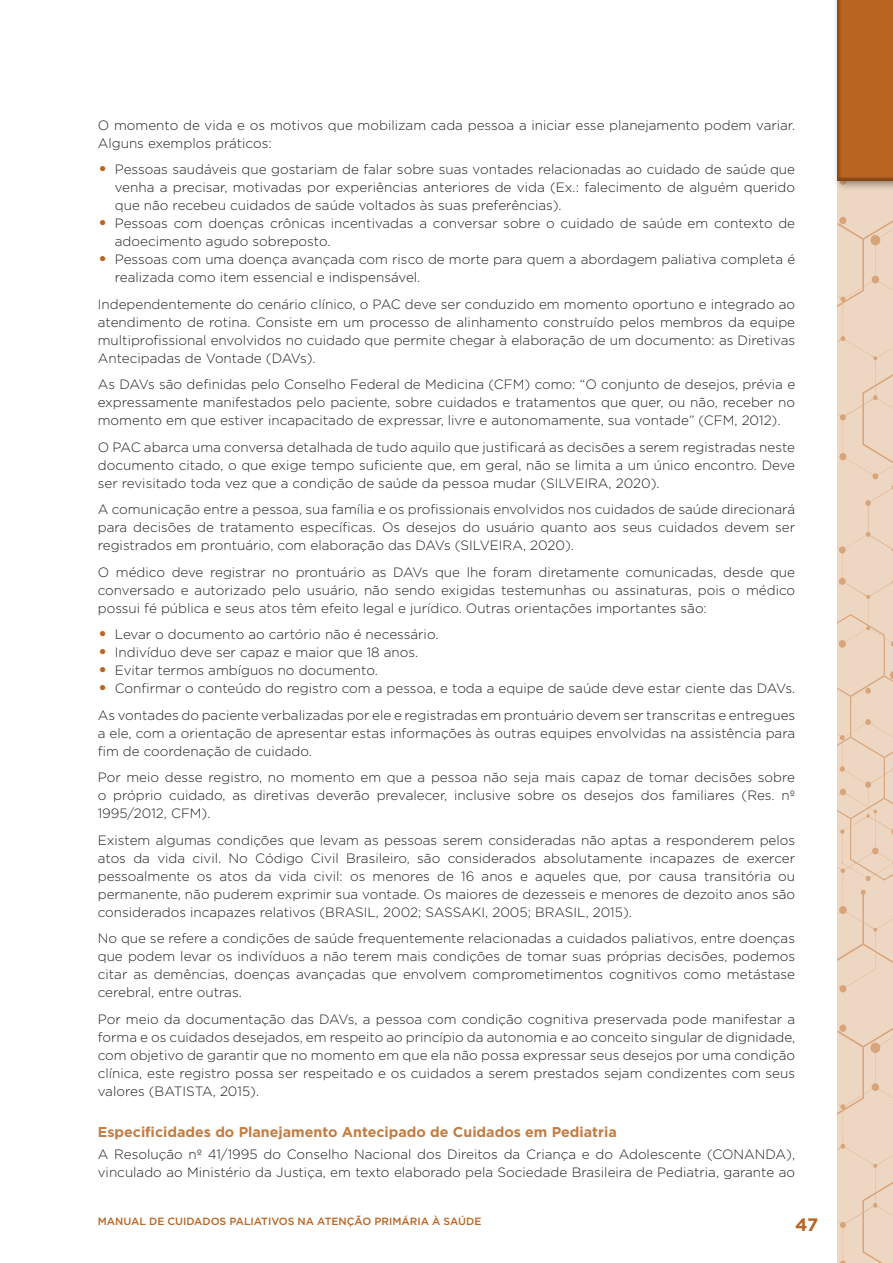
<style>
.page{position:relative;width:893px;height:1263px;background:#fff}
.page>*{position:absolute;margin:0;border:0;box-sizing:border-box;transform-origin:0 0}
.t1{font:700 18px "Gotham";color:#b96421}
.t2{font:700 14.25px "Gotham";color:#c47c41}
.t3{font:300 13.5px/18px "Gotham";color:#231f20;text-align:justify}
.t4{font:500 10.5px "Gotham";color:#b96421}
.s1{font-size:21px;color:#b96421}
</style>
<div class="page">
<svg style="left:838px;top:192px;width:55px;height:287px;background:#ecd4be"></svg>
<svg style="left:838px;top:485px;width:55px;height:778px;background:#ecd3bd"></svg>
<div style="left:832px;top:0;width:61px;height:192px;background:#231f20;opacity:.5"></div>
<div style="left:836px;top:0;width:57px;height:182px;background:#231f20;opacity:.35"></div>
<p class="t3" style="left:98px;top:116px;width:699px">O momento de vida e os motivos que mobilizam cada pessoa a iniciar esse planejamento podem variar.<br>Alguns exemplos práticos:</p>
<p class="t3" style="left:115px;top:160px;width:682px;text-indent:-17px"><span class="s1">•</span> Pessoas saudáveis que gostariam de falar sobre suas vontades relacionadas ao cuidado de saúde que venha a precisar, motivadas por experiências anteriores de vida (Ex.: falecimento de alguém querido que não recebeu cuidados de saúde voltados às suas preferências).</p>
<p class="t3" style="left:115px;top:214px;width:682px;text-indent:-17px"><span class="s1">•</span> Pessoas com doenças crônicas incentivadas a conversar sobre o cuidado de saúde em contexto de adoecimento agudo sobreposto.</p>
<p class="t3" style="left:115px;top:250px;width:682px;text-indent:-17px"><span class="s1">•</span> Pessoas com uma doença avançada com risco de morte para quem a abordagem paliativa completa é realizada como item essencial e indispensável.</p>
<p class="t3" style="left:98px;top:295px;width:699px">Independentemente do cenário clínico, o PAC deve ser conduzido em momento oportuno e integrado ao atendimento de rotina. Consiste em um processo de alinhamento construído pelos membros da equipe multiprofissional envolvidos no cuidado que permite chegar à elaboração de um documento: as Diretivas Antecipadas de Vontade (DAVs).</p>
<p class="t3" style="left:98px;top:375px;width:699px">As DAVs são definidas pelo Conselho Federal de Medicina (CFM) como: “O conjunto de desejos, prévia e expressamente manifestados pelo paciente, sobre cuidados e tratamentos que quer, ou não, receber no momento em que estiver incapacitado de expressar, livre e autonomamente, sua vontade” (CFM, 2012).</p>
<p class="t3" style="left:98px;top:438px;width:699px">O PAC abarca uma conversa detalhada de tudo aquilo que justificará as decisões a serem registradas neste documento citado, o que exige tempo suficiente que, em geral, não se limita a um único encontro. Deve ser revisitado toda vez que a condição de saúde da pessoa mudar (SILVEIRA, 2020).</p>
<p class="t3" style="left:98px;top:500px;width:699px">A comunicação entre a pessoa, sua família e os profissionais envolvidos nos cuidados de saúde direcionará para decisões de tratamento específicas. Os desejos do usuário quanto aos seus cuidados devem ser registrados em prontuário, com elaboração das DAVs (SILVEIRA, 2020).</p>
<p class="t3" style="left:98px;top:563px;width:699px">O médico deve registrar no prontuário as DAVs que lhe foram diretamente comunicadas, desde que conversado e autorizado pelo usuário, não sendo exigidas testemunhas ou assinaturas, pois o médico possui fé pública e seus atos têm efeito legal e jurídico. Outras orientações importantes são:</p>
<p class="t3" style="left:98px;top:625px;width:342px"><span class="s1">•</span> Levar o documento ao cartório não é necessário.</p>
<p class="t3" style="left:98px;top:643px;width:322px"><span class="s1">•</span> Indivíduo deve ser capaz e maior que 18 anos.</p>
<p class="t3" style="left:98px;top:661px;width:282px"><span class="s1">•</span> Evitar termos ambíguos no documento.</p>
<p class="t3" style="left:98px;top:675px;width:699px;line-height:26.5px"><span class="s1">•</span> Confirmar o conteúdo do registro com a pessoa, e toda a equipe de saúde deve estar ciente das DAVs.<br>As vontades do paciente verbalizadas por ele e registradas em prontuário devem ser transcritas e entregues</p>
<p class="t3" style="left:98px;top:724px;width:699px">a ele, com a orientação de apresentar estas informações às outras equipes envolvidas na assistência para fim de coordenação de cuidado.</p>
<p class="t3" style="left:98px;top:768px;width:699px">Por meio desse registro, no momento em que a pessoa não seja mais capaz de tomar decisões sobre o próprio cuidado, as diretivas deverão prevalecer, inclusive sobre os desejos dos familiares (Res. nº 1995/2012, CFM).</p>
<p class="t3" style="left:98px;top:831px;width:699px">Existem algumas condições que levam as pessoas serem consideradas não aptas a responderem pelos atos da vida civil. No Código Civil Brasileiro, são considerados absolutamente incapazes de exercer pessoalmente os atos da vida civil: os menores de 16 anos e aqueles que, por causa transitória ou permanente, não puderem exprimir sua vontade. Os maiores de dezesseis e menores de dezoito anos são considerados incapazes relativos (BRASIL, 2002; SASSAKI, 2005; BRASIL, 2015).</p>
<p class="t3" style="left:98px;top:929px;width:699px">No que se refere a condições de saúde frequentemente relacionadas a cuidados paliativos, entre doenças que podem levar os indivíduos a não terem mais condições de tomar suas próprias decisões, podemos citar as demências, doenças avançadas que envolvem comprometimentos cognitivos como metástase cerebral, entre outras.</p>
<p class="t3" style="left:98px;top:1010px;width:699px">Por meio da documentação das DAVs, a pessoa com condição cognitiva preservada pode manifestar a forma e os cuidados desejados, em respeito ao princípio da autonomia e ao conceito singular de dignidade, com objetivo de garantir que no momento em que ela não possa expressar seus desejos por uma condição clínica, este registro possa ser respeitado e os cuidados a serem prestados sejam condizentes com seus valores (BATISTA, 2015).</p>
<p class="t2" style="left:98px;top:1122px;width:521px">Especificidades do Planejamento Antecipado de Cuidados em Pediatria</p>
<p class="t3" style="left:98px;top:1145px;width:699px">A Resolução nº 41/1995 do Conselho Nacional dos Direitos da Criança e do Adolescente (CONANDA), vinculado ao Ministério da Justiça, em texto elaborado pela Sociedade Brasileira de Pediatria, garante ao</p>
<p class="t4" style="left:98px;top:1214px;width:385px">MANUAL DE CUIDADOS PALIATIVOS NA ATENÇÃO PRIMÁRIA À SAÚDE</p>
<h1 class="t1" style="left:795px;top:1212px;width:25px">47</h1>
</div>
